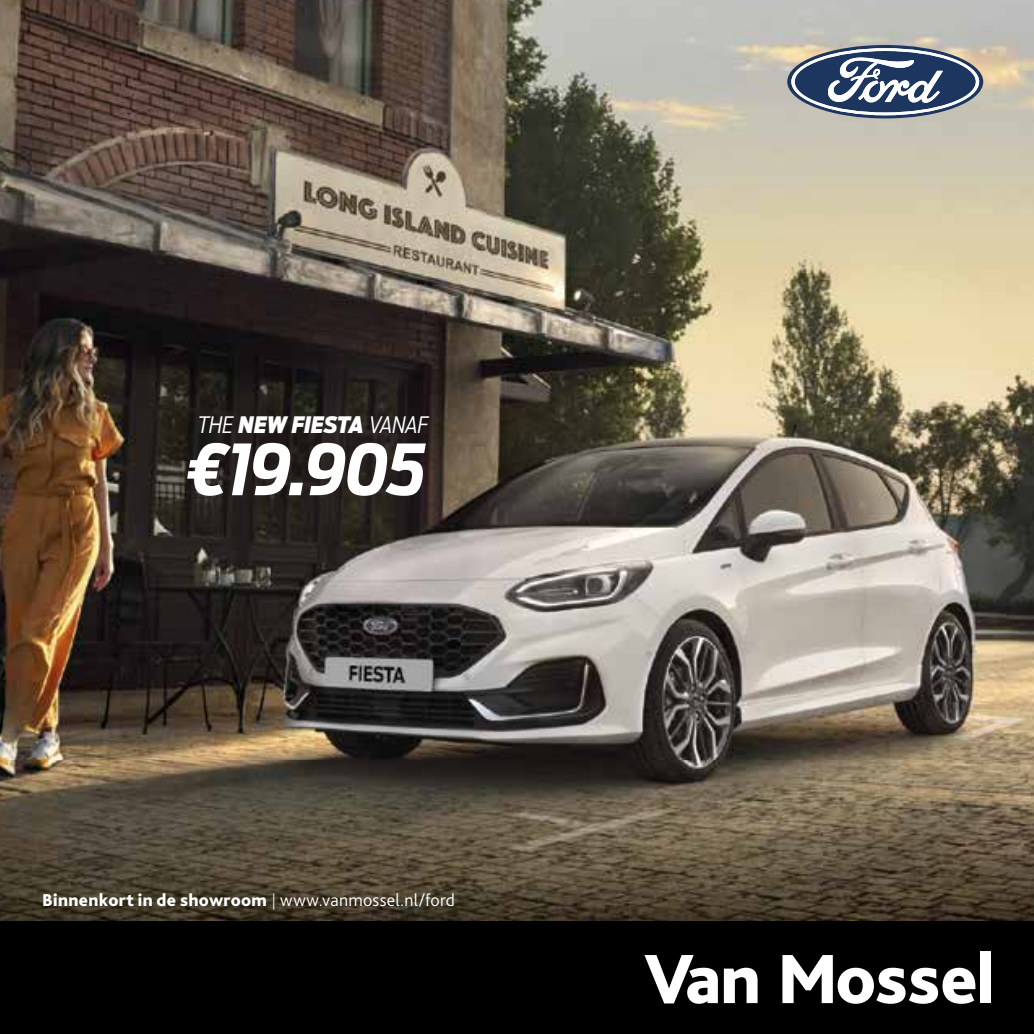
<style>
.page{position:relative;width:1034px;height:1034px;background:#fff}
.page>*{position:absolute;margin:0;border:0;box-sizing:border-box;transform-origin:0 0}
.t1{font:italic 700 69.75px "Ford Antenna Cond";color:#fff}
.t2{font:italic 900 22.5px "Ford Antenna Cond";letter-spacing:-.01em;color:#fff}
.t3{font:800 18px "Bliss Pro";letter-spacing:.02em;color:#fff}
.s1{font-weight:300}
.s2{font-weight:200;font-size:16.2px}
</style>
<div class="page">
<img style="left:0;top:0;width:1033px;height:760px">
<img style="left:0;top:760px;width:1033px;height:161px">
<div style="left:0;top:921px;width:1033px;height:112px;background:#000"></div>
<svg style="left:723px;top:967px;width:34px;height:35px"></svg>
<svg style="left:782px;top:955px;width:193px;height:48px"></svg>
<div style="left:980px;top:951px;width:10px;height:51px;background:#fff"></div>
<svg style="left:644px;top:955px;width:73px;height:48px"></svg>
<svg style="left:787px;top:45px;width:196px;height:73px"></svg>
<svg style="left:791px;top:48px;width:187px;height:67px"></svg>
<p class="t2" style="left:198px;top:404px;width:232px"><span class="s1">THE</span> NEW FIESTA <span class="s1">VANAF</span></p>
<h1 class="t1" style="left:187px;top:407px;width:240px">€19.905</h1>
<p class="t3" style="left:42px;top:888px;width:414px">Binnenkort in de showroom <span class="s2">|</span> <span class="s1">www.vanmossel.nl/ford</span></p>
</div>
